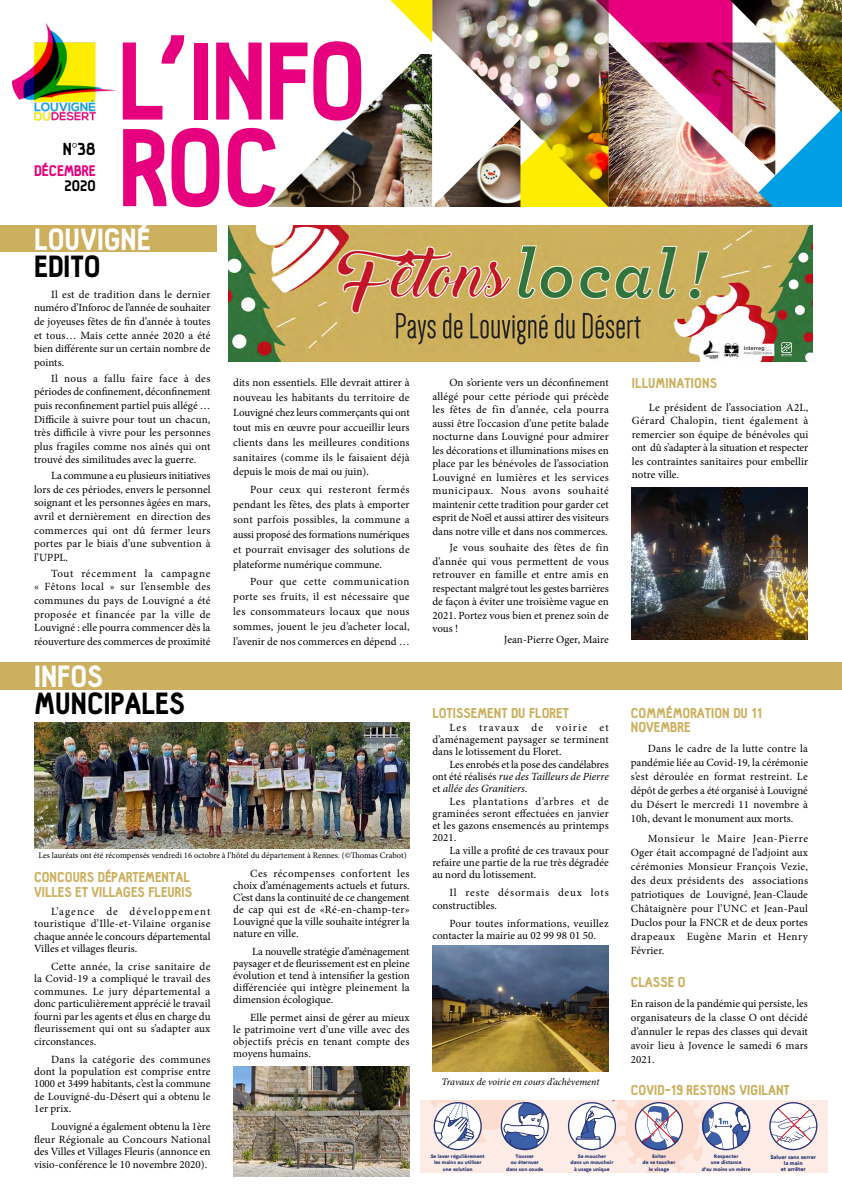
<style>
.page{position:relative;width:842px;height:1191px;background:#fff}
.page>*{position:absolute;margin:0;border:0;box-sizing:border-box;transform-origin:0 0}
.t1{font:900 107.9px/86.6px "Hallosans";letter-spacing:-.02em;color:#e6007d;scale:.96 1}
.t2{font:900 30px "Hallosans";color:#000}
.t3{font:900 30px "Hallosans";color:#fff}
.t4{font:900 17px "Hallosans";color:#000}
.t5{font:900 15px "Hallosans";letter-spacing:-.01em;color:#e6007d}
.t6{font:900 15px "Hallosans";color:#000}
.t7{font:900 14px/14.4px "Hallosans";color:#ccb05e}
.t8{font:11px/13.5px "Minion Pro";letter-spacing:.005em;color:#000;text-align:justify}
.t9{font:11px/12.3px "Minion Pro";letter-spacing:.06em;color:#000}
.t10{font:italic 10px "Minion Pro";color:#000}
.t11{font:8.5px "Minion Pro";letter-spacing:.005em;color:#000}
.t12{font:800 5.3px/6.1px "Marianne";color:#273475;text-align:center}
.t13{font:800 5px/6.1px "Marianne";color:#273475;text-align:center}
.s1{font-style:italic}
</style>
<div class="page">
<div style="left:0;top:225px;width:216px;height:27px;background:#ccb05e"></div>
<img style="left:12px;top:23px;width:103px;height:98px">
<div style="left:0;top:662px;width:842px;height:28px;background:#ccb05e"></div>
<img style="left:732px;top:0;width:110px;height:43px">
<svg style="left:773px;top:43px;width:69px;height:164px"></svg>
<img style="left:268px;top:54px;width:164px;height:153px">
<img style="left:432px;top:0;width:46px;height:119px">
<img style="left:732px;top:175px;width:41px;height:32px">
<img style="left:732px;top:43px;width:43px;height:132px">
<img style="left:478px;top:0;width:254px;height:207px">
<img style="left:432px;top:119px;width:88px;height:88px">
<svg style="left:390px;top:0;width:42px;height:43px"></svg>
<div style="left:420px;top:1100px;width:408px;height:72px;background:#fdece5"></div>
<svg style="left:431px;top:1100px;width:386px;height:72px"></svg>
<div style="left:635px;top:1102px;width:48px;height:48px;border:1px solid #273475;border-radius:50%"></div>
<img style="left:233px;top:1066px;width:177px;height:110px">
<img style="left:34px;top:723px;width:376px;height:126px">
<img style="left:228px;top:225px;width:584px;height:137px">
<img style="left:432px;top:945px;width:176px;height:126px">
<img style="left:631px;top:487px;width:177px;height:152px">
<h1 class="t1" style="left:118px;top:43px;width:261px">L’INFO<br>ROC</h1>
<h3 class="t4" style="left:63px;top:140px;width:34px">N°38</h3>
<h3 class="t5" style="left:34px;top:162px;width:63px">DÉCEMBRE</h3>
<h3 class="t6" style="left:65px;top:177px;width:33px">2020</h3>
<h2 class="t3" style="left:34px;top:223px;width:118px">LOUVIGNÉ</h2>
<h2 class="t2" style="left:34px;top:250px;width:68px">EDITO</h2>
<p class="t8" style="left:34px;top:288px;width:178px;text-indent:17px">Il est de tradition dans le dernier numéro d’Inforoc de l’année de souhaiter de joyeuses fêtes de fin d’année à toutes et tous… Mais cette année 2020 a été bien différente sur un certain nombre de points.</p>
<p class="t8" style="left:34px;top:372px;width:178px;text-indent:17px">Il nous a fallu faire face à des périodes de confinement, déconfinement puis reconfinement partiel puis allégé … Difficile à suivre pour tout un chacun, très difficile à vivre pour les personnes plus fragiles comme nos aînés qui ont trouvé des similitudes avec la guerre.</p>
<p class="t8" style="left:34px;top:469px;width:178px;text-indent:17px">La commune a eu plusieurs initiatives lors de ces périodes, envers le personnel soignant et les personnes âgées en mars, avril et dernièrement en direction des commerces qui ont dû fermer leurs portes par le biais d’une subvention à l’UPPL.</p>
<p class="t8" style="left:34px;top:567px;width:178px;text-indent:17px">Tout récemment la campagne « Fêtons local » sur l’ensemble des communes du pays de Louvigné a été proposée et financée par la ville de Louvigné : elle pourra commencer dès la réouverture des commerces de proximité</p>
<h2 class="t3" style="left:34px;top:660px;width:71px">INFOS</h2>
<h2 class="t2" style="left:34px;top:687px;width:153px">MUNCIPALES</h2>
<p class="t8" style="left:233px;top:375px;width:178px;line-height:14.9px">dits non essentiels. Elle devrait attirer à nouveau les habitants du territoire de Louvigné chez leurs commerçants qui ont tout mis en œuvre pour accueillir leurs clients dans les meilleures conditions sanitaires (comme ils le faisaient déjà depuis le mois de mai ou juin).</p>
<p class="t8" style="left:233px;top:482px;width:178px;line-height:14.9px;text-indent:17px">Pour ceux qui resteront fermés pendant les fêtes, des plats à emporter sont parfois possibles, la commune a aussi proposé des formations numériques et pourrait envisager des solutions de plateforme numérique commune.</p>
<p class="t8" style="left:233px;top:574px;width:178px;line-height:14.9px;text-indent:17px">Pour que cette communication porte ses fruits, il est nécessaire que les consommateurs locaux que nous sommes, jouent le jeu d’acheter local, l’avenir de nos commerces en dépend …</p>
<p class="t11" style="left:39px;top:849px;width:370px">Les lauréats ont été récompensés vendredi 16 octobre à l’hôtel du département à Rennes. (©Thomas Crabot)</p>
<p class="t7" style="left:34px;top:870px;width:160px">CONCOURS DÉPARTEMENTAL<br>VILLES ET VILLAGES FLEURIS</p>
<p class="t8" style="left:34px;top:905px;width:178px;line-height:12.4px;text-indent:17px">L’agence de développement touristique d’Ille-et-Vilaine organise chaque année le concours départemental Villes et villages fleuris.</p>
<p class="t8" style="left:34px;top:960px;width:178px;line-height:12.4px;text-indent:17px">Cette année, la crise sanitaire de la Covid-19 a compliqué le travail des communes. Le jury départemental a donc particulièrement apprécié le travail fourni par les agents et élus en charge du fleurissement qui ont su s’adapter aux circonstances.</p>
<p class="t8" style="left:34px;top:1053px;width:178px;line-height:12.4px;text-indent:17px">Dans la catégorie des communes dont la population est comprise entre 1000 et 3499 habitants, c’est la commune de Louvigné-du-Désert qui a obtenu le 1er prix.</p>
<p class="t8" style="left:34px;top:1120px;width:178px;line-height:12.4px;text-indent:17px">Louvigné a également obtenu la 1ère fleur Régionale au Concours National des Villes et Villages Fleuris (annonce en visio-conférence le 10 novembre 2020).</p>
<p class="t8" style="left:233px;top:867px;width:178px;line-height:12.1px;text-indent:17px">Ces récompenses confortent les choix d’aménagements actuels et futurs.<br>C’est dans la continuité de ce changement de cap qui est de «Ré-en-champ-ter» Louvigné que la ville souhaite intégrer la nature en ville.</p>
<p class="t8" style="left:233px;top:945px;width:178px;line-height:12.1px;text-indent:19px">La nouvelle stratégie d’aménagement paysager et de fleurissement est en pleine évolution et tend à intensifier la gestion différenciée qui intègre pleinement la dimension écologique.</p>
<p class="t8" style="left:233px;top:1011px;width:178px;line-height:12.1px;text-indent:17px">Elle permet ainsi de gérer au mieux le patrimoine vert d’une ville avec des objectifs précis en tenant compte des moyens humains.</p>
<p class="t8" style="left:432px;top:376px;width:178px;text-indent:17px">On s’oriente vers un déconfinement allégé pour cette période qui précède les fêtes de fin d’année, cela pourra aussi être l’occasion d’une petite balade nocturne dans Louvigné pour admirer les décorations et illuminations mises en place par les bénévoles de l’association Louvigné en lumières et les services municipaux. Nous avons souhaité maintenir cette tradition pour garder cet esprit de Noël et aussi attirer des visiteurs dans notre ville et dans nos commerces.</p>
<p class="t8" style="left:432px;top:541px;width:178px;text-indent:17px">Je vous souhaite des fêtes de fin d’année qui vous permettent de vous retrouver en famille et entre amis en respectant malgré tout les gestes barrières de façon à éviter une troisième vague en 2021. Portez vous bien et prenez soin de vous !</p>
<p class="t8" style="left:504px;top:632px;width:106px">Jean-Pierre Oger, Maire</p>
<p class="t7" style="left:632px;top:376px;width:87px">ILLUMINATIONS</p>
<p class="t8" style="left:632px;top:400px;width:178px;text-indent:17px">Le président de l’association A2L, Gérard Chalopin, tient également à remercier son équipe de bénévoles qui ont dû s’adapter à la situation et respecter les contraintes sanitaires pour embellir notre ville.</p>
<p class="t7" style="left:432px;top:706px;width:138px">LOTISSEMENT DU FLORET</p>
<p class="t8" style="left:432px;top:721px;width:178px;line-height:12.3px;text-indent:17px">Les travaux de voirie et d’aménagement paysager se terminent dans le lotissement du Floret.</p>
<p class="t8" style="left:432px;top:758px;width:178px;line-height:12.3px;text-indent:17px">Les enrobés et la pose des candélabres ont été réalisés <span class="s1">rue des Tailleurs de Pierre </span>et <span class="s1">allée des Granitiers</span>.</p>
<p class="t8" style="left:432px;top:795px;width:178px;line-height:12.3px;text-indent:17px">Les plantations d’arbres et de graminées seront effectuées en janvier et les gazons ensemencés au printemps 2021.</p>
<p class="t8" style="left:432px;top:844px;width:178px;line-height:12.3px;text-indent:17px">La ville a profité de ces travaux pour refaire une partie de la rue très dégradée au nord du lotissement.</p>
<p class="t9" style="left:432px;top:887px;width:178px;text-indent:17px">Il reste désormais deux lots constructibles.</p>
<p class="t8" style="left:432px;top:917px;width:178px;line-height:12.3px;text-indent:17px">Pour toutes informations, veuillez contacter la mairie au 02 99 98 01 50.</p>
<p class="t10" style="left:441px;top:1075px;width:160px">Travaux de voirie en cours d’achèvement</p>
<p class="t7" style="left:631px;top:707px;width:133px;line-height:14px">COMMÉMORATION DU 11<br>NOVEMBRE</p>
<p class="t8" style="left:631px;top:741px;width:179px;line-height:14px;text-indent:17px">Dans le cadre de la lutte contre la pandémie liée au Covid-19, la cérémonie s’est déroulée en format restreint. Le dépôt de gerbes a été organisé à Louvigné du Désert le mercredi 11 novembre à 10h, devant le monument aux morts.</p>
<p class="t8" style="left:631px;top:831px;width:179px;line-height:14px;text-indent:17px">Monsieur le Maire Jean-Pierre Oger était accompagné de l’adjoint aux cérémonies Monsieur François Vezie, des deux présidents des associations patriotiques de Louvigné, Jean-Claude Châtaignère pour l’UNC et Jean-Paul Duclos pour la FNCR et de deux portes drapeaux Eugène Marin et Henry Février.</p>
<p class="t7" style="left:631px;top:975px;width:56px">CLASSE 0</p>
<p class="t8" style="left:631px;top:996px;width:179px;line-height:14px">En raison de la pandémie qui persiste, les organisateurs de la classe O ont décidé d’annuler le repas des classes qui devait avoir lieu à Jovence le samedi 6 mars 2021.</p>
<p class="t7" style="left:631px;top:1083px;width:160px">COVID-19 RESTONS VIGILANT</p>
<p class="t13" style="left:431px;top:1153px;width:56px">Se laver régulièrement les mains ou utiliser une solution</p>
<p class="t13" style="left:702px;top:1153px;width:51px">Respecter<br>une distance<br>d’au moins un mètre</p>
<p class="t12" style="left:770px;top:1153px;width:47px">Saluer sans serrer la main<br>et arrêter</p>
<p class="t13" style="left:506px;top:1153px;width:39px">Tousser<br>ou éternuer dans son coude</p>
<p class="t13" style="left:570px;top:1153px;width:45px">Se moucher<br>dans un mouchoir à usage unique</p>
<p class="t13" style="left:643px;top:1153px;width:34px">Eviter<br>de se toucher le visage</p>
</div>
